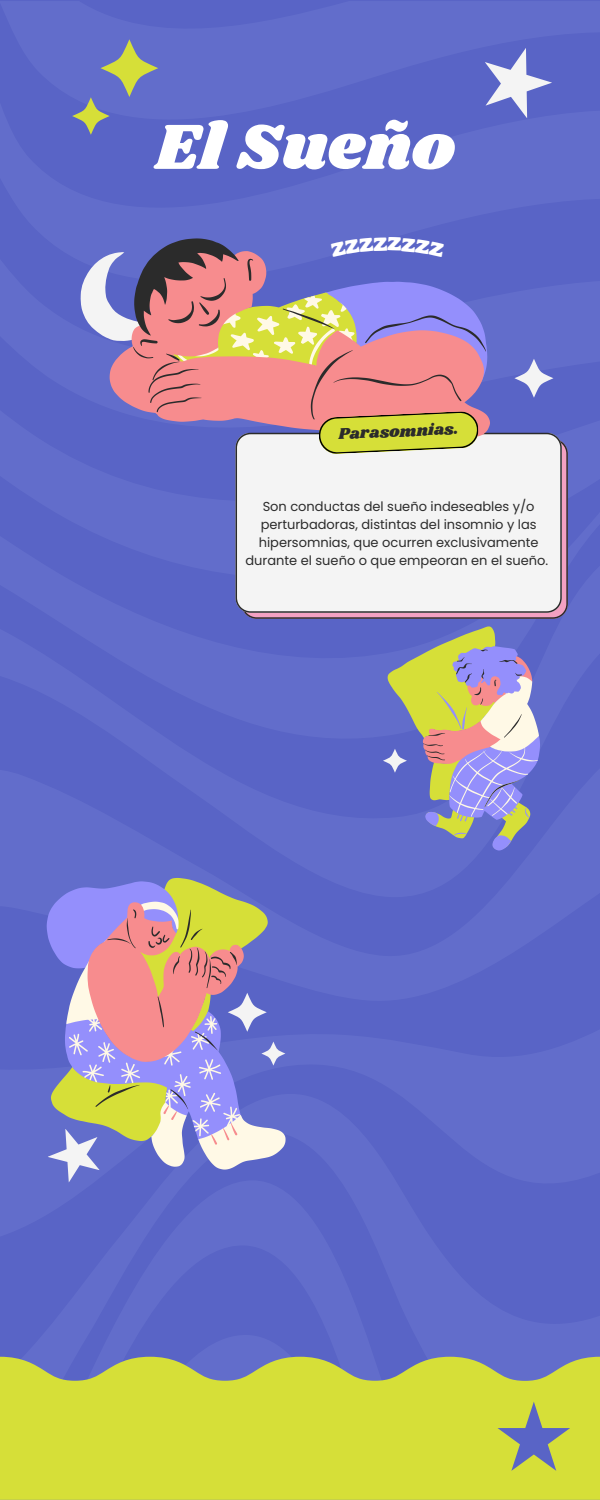
<style>
.page{position:relative;width:600px;height:1500px;background:#fff}
.page>*{position:absolute;margin:0;border:0;box-sizing:border-box;transform-origin:0 0}
.t1{font:66px "Shrikhand";color:#fff}
.t2{font:16px "Shrikhand";color:#2b2b2b}
.t3{font:13px/18px "Poppins";color:#2b2b2b;text-align:center}
</style>
<div class="page">
<div style="left:0;top:1px;width:600px;height:1356px;background:#5b66c6"></div>
<svg style="left:242px;top:439px;width:326px;height:180px;background:#ba819c"></svg>
<div style="left:236px;top:433px;width:326px;height:180px;background:#f4f4f4"></div>
<svg style="left:81px;top:252px;width:29px;height:89px"></svg>
<svg style="left:110px;top:250px;width:380px;height:194px;background:#8b81c2"></svg>
<svg style="left:133px;top:238px;width:353px;height:182px;background:#b98699"></svg>
<svg style="left:318px;top:411px;width:161px;height:44px;background:#ceca51"></svg>
<svg style="left:51px;top:878px;width:217px;height:24px"></svg>
<svg style="left:47px;top:881px;width:195px;height:262px;background:#8288bf"></svg>
<svg style="left:66px;top:902px;width:220px;height:268px;background:#8d93c7"></svg>
<svg style="left:88px;top:902px;width:156px;height:243px;background:#bbb7ae"></svg>
<svg style="left:95px;top:909px;width:142px;height:200px;background:#ca9b9f"></svg>
<svg style="left:388px;top:626px;width:152px;height:224px;background:#9e9bae"></svg>
<svg style="left:72px;top:97px;width:38px;height:38px"></svg>
<svg style="left:100px;top:39px;width:58px;height:58px;background:#909a8f"></svg>
<svg style="left:514px;top:359px;width:39px;height:39px"></svg>
<svg style="left:383px;top:749px;width:24px;height:24px"></svg>
<svg style="left:261px;top:1042px;width:24px;height:24px"></svg>
<svg style="left:228px;top:993px;width:39px;height:39px"></svg>
<svg style="left:0;top:1357px;width:600px;height:143px;background:#ccd543"></svg>
<svg style="left:498px;top:1402px;width:72px;height:69px;background:#acb666"></svg>
<svg style="left:485px;top:48px;width:67px;height:70px"></svg>
<svg style="left:48px;top:1129px;width:52px;height:54px"></svg>
<svg style="left:330px;top:237px;width:115px;height:20px;background:#5b66c7"></svg>
<p class="t1" style="left:155px;top:101px;width:301px">El Sueño</p>
<p class="t2" style="left:338px;top:423px;width:121px;rotate:-3deg">Parasomnias.</p>
<p class="t3" style="left:245px;top:497px;width:304px">Son conductas del sueño indeseables y/o perturbadoras, distintas del insomnio y las hipersomnias, que ocurren exclusivamente durante el sueño o que empeoran en el sueño.</p>
</div>
